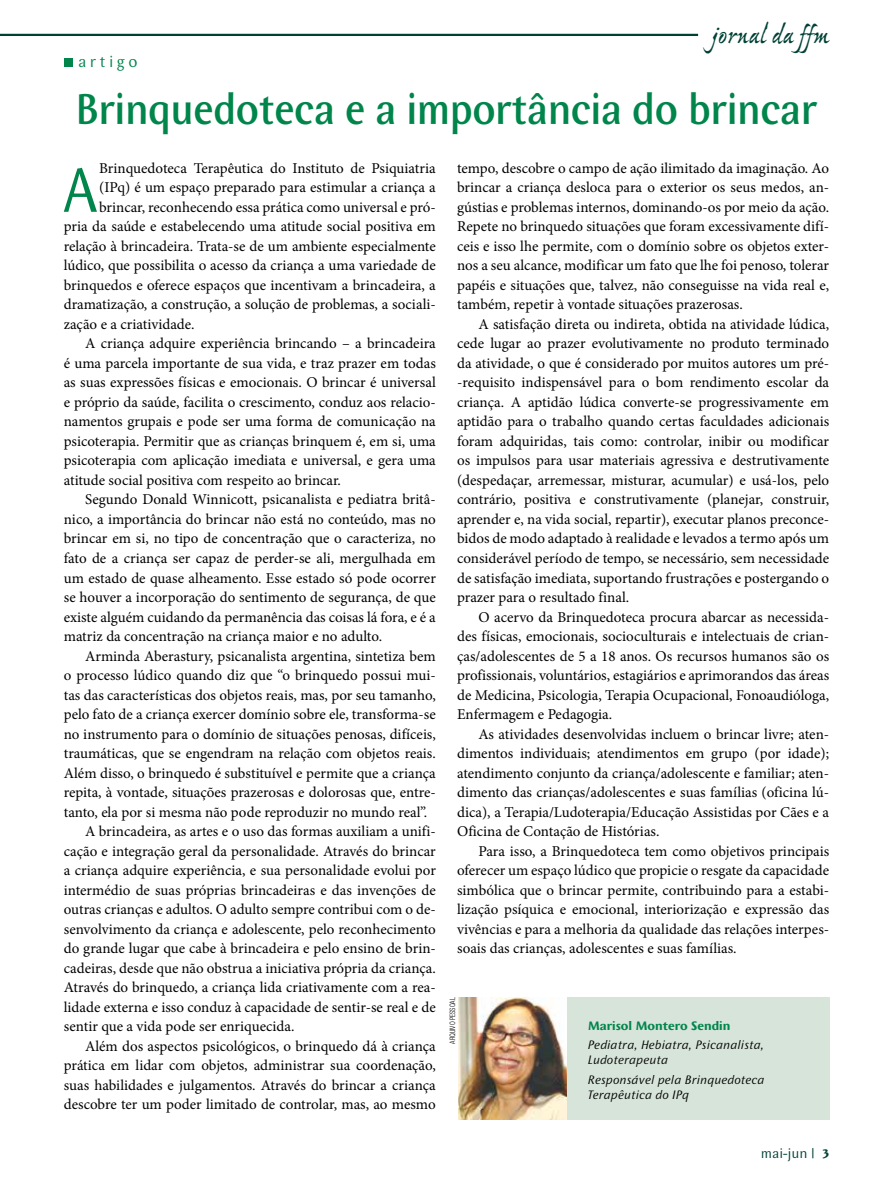
<style>
.page{position:relative;width:893px;height:1191px;background:#fff}
.page>*{position:absolute;margin:0;border:0;box-sizing:border-box;transform-origin:0 0}
.t1{font:66.3px "Wunderlich";color:#00854b;scale:.9 1}
.t2{font:500 45px "Wunderlich";letter-spacing:-.01em;color:#00854b;scale:.9 1}
.t3{font:28.5px "Ex Ponto MM 450";letter-spacing:-.005em;color:#004136}
.t4{font:16.5px "Wunderlich Normal";letter-spacing:.2em;color:#00854b}
.t5{font:15px/19.5px "Minion Pro";color:#000;text-align:justify}
.t6{font:14.25px "Wunderlich";color:#004136}
.t7{font:italic 12.75px/15.3px "Wunderlich";color:#000}
.t8{font:700 12.75px "Wunderlich";color:#00854b}
.t9{font:300 condensed 7.5px "Helvetica Neue";color:#000;scale:.9 1}
.s1{font-weight:700}
</style>
<div class="page">
<hr style="left:0;top:34px;width:698px;height:2px;background:#004136">
<div style="left:64px;top:58px;width:9px;height:9px;background:#00854b"></div>
<div style="left:567px;top:997px;width:262px;height:122px;background:#d6e4d9"></div>
<img style="left:458px;top:997px;width:109px;height:122px">
<h3 class="t3" style="left:712px;top:21px;width:119px">jornal da ffm</h3>
<p class="t4" style="left:78px;top:53px;width:61px">artigo</p>
<h2 class="t2" style="left:76px;top:84px;width:825px">Brinquedoteca e a importância do brincar</h2>
<h1 class="t1" style="left:61px;top:153px;width:44px">A</h1>
<p class="t5" style="left:99px;top:158px;width:338px">Brinquedoteca Terapêutica do Instituto de Psiquiatria</p>
<p class="t5" style="left:457px;top:158px;width:374px">tempo, descobre o campo de ação ilimitado da imaginação. Ao brincar a criança desloca para o exterior os seus medos, an&shy;gústias e problemas internos, dominando-os por meio da ação.<br>Repete no brinquedo situações que foram excessivamente difí&shy;ceis e isso lhe permite, com o domínio sobre os objetos exter&shy;nos a seu alcance, modificar um fato que lhe foi penoso, tolerar papéis e situações que, talvez, não conseguisse na vida real e, também, repetir à vontade situações prazerosas.</p>
<p class="t5" style="left:457px;top:314px;width:374px;text-indent:21px">A satisfação direta ou indireta, obtida na atividade lúdica, cede lugar ao prazer evolutivamente no produto terminado da atividade, o que é considerado por muitos autores um pré--requisito indispensável para o bom rendimento escolar da criança. A aptidão lúdica converte-se progressivamente em aptidão para o trabalho quando certas faculdades adicionais foram adquiridas, tais como: controlar, inibir ou modificar os impulsos para usar materiais agressiva e destrutivamente (despedaçar, arremessar, misturar, acumular) e usá-los, pelo contrário, positiva e construtivamente (planejar, construir, aprender e, na vida social, repartir), executar planos preconce&shy;bidos de modo adaptado à realidade e levados a termo após um considerável período de tempo, se necessário, sem necessidade de satisfação imediata, suportando frustrações e postergando o prazer para o resultado final.</p>
<p class="t5" style="left:457px;top:607px;width:374px;text-indent:21px">O acervo da Brinquedoteca procura abarcar as necessida&shy;des físicas, emocionais, socioculturais e intelectuais de crian&shy;ças/adolescentes de 5 a 18 anos. Os recursos humanos são os profissionais, voluntários, estagiários e aprimorandos das áreas de Medicina, Psicologia, Terapia Ocupacional, Fonoaudióloga, Enfermagem e Pedagogia.</p>
<p class="t5" style="left:457px;top:724px;width:374px;text-indent:21px">As atividades desenvolvidas incluem o brincar livre; aten&shy;dimentos individuais; atendimentos em grupo (por idade); atendimento conjunto da criança/adolescente e familiar; aten&shy;dimento das crianças/adolescentes e suas famílias (oficina lú&shy;dica), a Terapia/Ludoterapia/Educação Assistidas por Cães e a Oficina de Contação de Histórias.</p>
<p class="t5" style="left:457px;top:841px;width:374px;text-indent:21px">Para isso, a Brinquedoteca tem como objetivos principais oferecer um espaço lúdico que propicie o resgate da capacidade simbólica que o brincar permite, contribuindo para a estabi&shy;lização psíquica e emocional, interiorização e expressão das vivências e para a melhoria da qualidade das relações interpes&shy;soais das crianças, adolescentes e suas famílias.</p>
<p class="t5" style="left:99px;top:178px;width:338px">(IPq) é um espaço preparado para estimular a criança a</p>
<p class="t5" style="left:99px;top:197px;width:338px">brincar, reconhecendo essa prática como universal e pró-</p>
<p class="t5" style="left:64px;top:217px;width:374px">pria da saúde e estabelecendo uma atitude social positiva em</p>
<p class="t5" style="left:64px;top:236px;width:374px">relação à brincadeira. Trata-se de um ambiente especialmente</p>
<p class="t5" style="left:64px;top:256px;width:374px">lúdico, que possibilita o acesso da criança a uma variedade de</p>
<p class="t5" style="left:64px;top:275px;width:374px">brinquedos e oferece espaços que incentivam a brincadeira, a</p>
<p class="t5" style="left:64px;top:295px;width:374px">dramatização, a construção, a solução de problemas, a sociali-</p>
<p class="t5" style="left:64px;top:314px;width:132px">zação e a criatividade.</p>
<p class="t5" style="left:85px;top:334px;width:352px">A criança adquire experiência brincando – a brincadeira</p>
<p class="t5" style="left:64px;top:353px;width:374px">é uma parcela importante de sua vida, e traz prazer em todas</p>
<p class="t5" style="left:64px;top:373px;width:374px">as suas expressões físicas e emocionais. O brincar é universal</p>
<p class="t5" style="left:64px;top:392px;width:374px">e próprio da saúde, facilita o crescimento, conduz aos relacio-</p>
<p class="t5" style="left:64px;top:412px;width:374px">namentos grupais e pode ser uma forma de comunicação na</p>
<p class="t5" style="left:64px;top:431px;width:374px">psicoterapia. Permitir que as crianças brinquem é, em si, uma</p>
<p class="t5" style="left:64px;top:451px;width:374px">psicoterapia com aplicação imediata e universal, e gera uma</p>
<p class="t5" style="left:64px;top:470px;width:279px">atitude social positiva com respeito ao brincar.</p>
<p class="t5" style="left:85px;top:490px;width:352px">Segundo Donald Winnicott, psicanalista e pediatra britâ-</p>
<p class="t5" style="left:64px;top:509px;width:374px">nico, a importância do brincar não está no conteúdo, mas no</p>
<p class="t5" style="left:64px;top:529px;width:374px">brincar em si, no tipo de concentração que o caracteriza, no</p>
<p class="t5" style="left:64px;top:548px;width:373px">fato de a criança ser capaz de perder-se ali, mergulhada em</p>
<p class="t5" style="left:64px;top:568px;width:374px">um estado de quase alheamento. Esse estado só pode ocorrer</p>
<p class="t5" style="left:64px;top:587px;width:374px">se houver a incorporação do sentimento de segurança, de que</p>
<p class="t5" style="left:64px;top:607px;width:374px">existe alguém cuidando da permanência das coisas lá fora, e é a</p>
<p class="t5" style="left:64px;top:626px;width:320px">matriz da concentração na criança maior e no adulto.</p>
<p class="t5" style="left:85px;top:646px;width:352px">Arminda Aberastury, psicanalista argentina, sintetiza bem</p>
<p class="t5" style="left:64px;top:665px;width:374px">o processo lúdico quando diz que “o brinquedo possui mui-</p>
<p class="t5" style="left:64px;top:685px;width:374px">tas das características dos objetos reais, mas, por seu tamanho,</p>
<p class="t5" style="left:64px;top:704px;width:374px">pelo fato de a criança exercer domínio sobre ele, transforma-se</p>
<p class="t5" style="left:64px;top:724px;width:374px">no instrumento para o domínio de situações penosas, difíceis,</p>
<p class="t5" style="left:64px;top:743px;width:374px">traumáticas, que se engendram na relação com objetos reais.</p>
<p class="t5" style="left:64px;top:763px;width:374px">Além disso, o brinquedo é substituível e permite que a criança</p>
<p class="t5" style="left:64px;top:782px;width:374px">repita, à vontade, situações prazerosas e dolorosas que, entre-</p>
<p class="t5" style="left:64px;top:802px;width:365px">tanto, ela por si mesma não pode reproduzir no mundo real”.</p>
<p class="t5" style="left:85px;top:821px;width:352px">A brincadeira, as artes e o uso das formas auxiliam a unifi-</p>
<p class="t5" style="left:64px;top:841px;width:374px">cação e integração geral da personalidade. Através do brincar</p>
<p class="t5" style="left:64px;top:860px;width:374px">a criança adquire experiência, e sua personalidade evolui por</p>
<p class="t5" style="left:64px;top:880px;width:374px">intermédio de suas próprias brincadeiras e das invenções de</p>
<p class="t5" style="left:64px;top:899px;width:374px">outras crianças e adultos. O adulto sempre contribui com o de-</p>
<p class="t5" style="left:64px;top:919px;width:374px">senvolvimento da criança e adolescente, pelo reconhecimento</p>
<p class="t5" style="left:64px;top:938px;width:374px">do grande lugar que cabe à brincadeira e pelo ensino de brin-</p>
<p class="t5" style="left:64px;top:958px;width:374px">cadeiras, desde que não obstrua a iniciativa própria da criança.</p>
<p class="t5" style="left:64px;top:977px;width:374px">Através do brinquedo, a criança lida criativamente com a rea-</p>
<p class="t5" style="left:64px;top:997px;width:374px">lidade externa e isso conduz à capacidade de sentir-se real e de</p>
<p class="t5" style="left:64px;top:1016px;width:232px">sentir que a vida pode ser enriquecida.</p>
<p class="t5" style="left:85px;top:1036px;width:352px">Além dos aspectos psicológicos, o brinquedo dá à criança</p>
<p class="t5" style="left:64px;top:1055px;width:374px">prática em lidar com objetos, administrar sua coordenação,</p>
<p class="t5" style="left:64px;top:1075px;width:374px">suas habilidades e julgamentos. Através do brincar a criança</p>
<p class="t5" style="left:64px;top:1094px;width:374px">descobre ter um poder limitado de controlar, mas, ao mesmo</p>
<p class="t9" style="left:448px;top:1043px;width:53px;rotate:-90deg">ARQUIVO PESSOAL</p>
<p class="t8" style="left:588px;top:1018px;width:144px">Marisol Montero Sendin</p>
<p class="t7" style="left:588px;top:1037px;width:178px">Pediatra, Hebiatra, Psicanalista,<br>Ludoterapeuta</p>
<p class="t7" style="left:588px;top:1072px;width:178px">Responsável pela Brinquedoteca<br>Terapêutica do IPq</p>
<p class="t6" style="left:761px;top:1145px;width:70px">mai-jun | <span class="s1">3</span></p>
</div>
